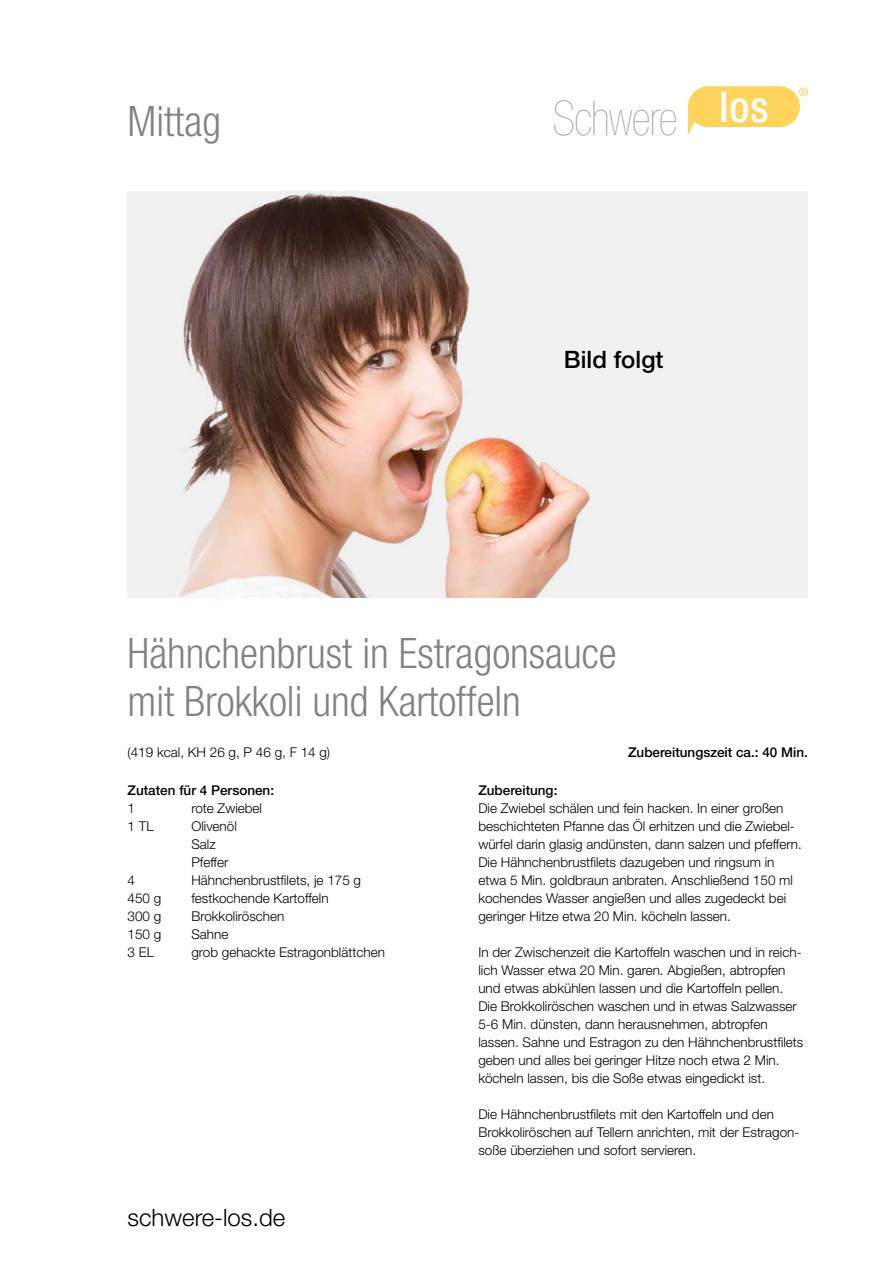
<style>
.page{position:relative;width:893px;height:1263px;background:#fff}
.page>*{position:absolute;margin:0;border:0;box-sizing:border-box;transform-origin:0 0}
.t1{font:200 condensed 47.85px "Helvetica Neue LT Pro";letter-spacing:-.02em;color:#9d9fa2}
.t2{font:300 condensed 42px/48px "Helvetica Neue LT Pro";color:#808285}
.t3{font:300 24px "Helvetica Neue LT Pro";color:#000}
.t4{font:500 24px "Helvetica Neue LT Pro";color:#000}
.t5{font:300 13.5px/18px "Helvetica Neue LT Pro";color:#000}
.t6{font:500 13.5px "Helvetica Neue LT Pro";color:#000}
</style>
<div class="page">
<svg style="left:688px;top:86px;width:120px;height:49px"></svg>
<div style="left:128px;top:191px;width:680px;height:406px;background:#f1f1f2"></div>
<img style="left:180px;top:193px;width:410px;height:404px">
<h2 class="t2" style="left:128px;top:97px;width:95px">Mittag</h2>
<h1 class="t1" style="left:553px;top:92px;width:217px">Schwere <sup>los</sup></h1>
<h3 class="t4" style="left:564px;top:345px;width:101px">Bild folgt</h3>
<h2 class="t2" style="left:128px;top:629px;width:491px">Hähnchenbrust in Estragonsauce mit Brokkoli und Kartoffeln</h2>
<p class="t5" style="left:128px;top:743px;width:204px">(419 kcal, KH 26 g, P 46 g, F 14 g)</p>
<p class="t6" style="left:628px;top:744px;width:181px">Zubereitungszeit ca.: 40 Min.</p>
<p class="t6" style="left:128px;top:782px;width:148px">Zutaten für 4 Personen:</p>
<p class="t5" style="left:128px;top:798px;width:9px">1</p>
<p class="t5" style="left:191px;top:798px;width:72px">rote Zwiebel</p>
<p class="t5" style="left:128px;top:816px;width:28px">1 TL</p>
<p class="t5" style="left:191px;top:816px;width:47px">Olivenöl<br>Salz<br>Pfeffer</p>
<p class="t5" style="left:128px;top:870px;width:9px">4</p>
<p class="t5" style="left:191px;top:870px;width:171px">Hähnchenbrustfilets, je 175 g</p>
<p class="t5" style="left:128px;top:888px;width:35px">450 g</p>
<p class="t5" style="left:191px;top:888px;width:139px">festkochende Kartoffeln</p>
<p class="t5" style="left:128px;top:906px;width:35px">300 g</p>
<p class="t5" style="left:191px;top:906px;width:95px">Brokkoliröschen</p>
<p class="t5" style="left:128px;top:924px;width:35px">150 g</p>
<p class="t5" style="left:191px;top:924px;width:39px">Sahne</p>
<p class="t5" style="left:128px;top:942px;width:28px">3 EL</p>
<p class="t5" style="left:191px;top:942px;width:195px">grob gehackte Estragonblättchen</p>
<h3 class="t3" style="left:128px;top:1202px;width:159px">schwere-los.de</h3>
<p class="t6" style="left:478px;top:782px;width:81px">Zubereitung:</p>
<p class="t5" style="left:478px;top:798px;width:325px">Die Zwiebel schälen und fein hacken. In einer großen beschichteten Pfanne das Öl erhitzen und die Zwiebel&shy;würfel darin glasig andünsten, dann salzen und pfeffern.<br>Die Hähnchenbrustfilets dazugeben und ringsum in etwa 5 Min. goldbraun anbraten. Anschließend 150 ml kochendes Wasser angießen und alles zugedeckt bei geringer Hitze etwa 20 Min. köcheln lassen.</p>
<p class="t5" style="left:478px;top:942px;width:327px">In der Zwischenzeit die Kartoffeln waschen und in reich&shy;lich Wasser etwa 20 Min. garen. Abgießen, abtropfen und etwas abkühlen lassen und die Kartoffeln pellen.<br>Die Brokkoliröschen waschen und in etwas Salzwasser 5-6 Min. dünsten, dann herausnehmen, abtropfen lassen. Sahne und Estragon zu den Hähnchenbrustfilets geben und alles bei geringer Hitze noch etwa 2 Min. köcheln lassen, bis die Soße etwas eingedickt ist.</p>
<p class="t5" style="left:478px;top:1104px;width:323px">Die Hähnchenbrustfilets mit den Kartoffeln und den<br>Brokkoliröschen auf Tellern anrichten, mit der Estragon&shy;soße überziehen und sofort servieren.</p>
</div>
